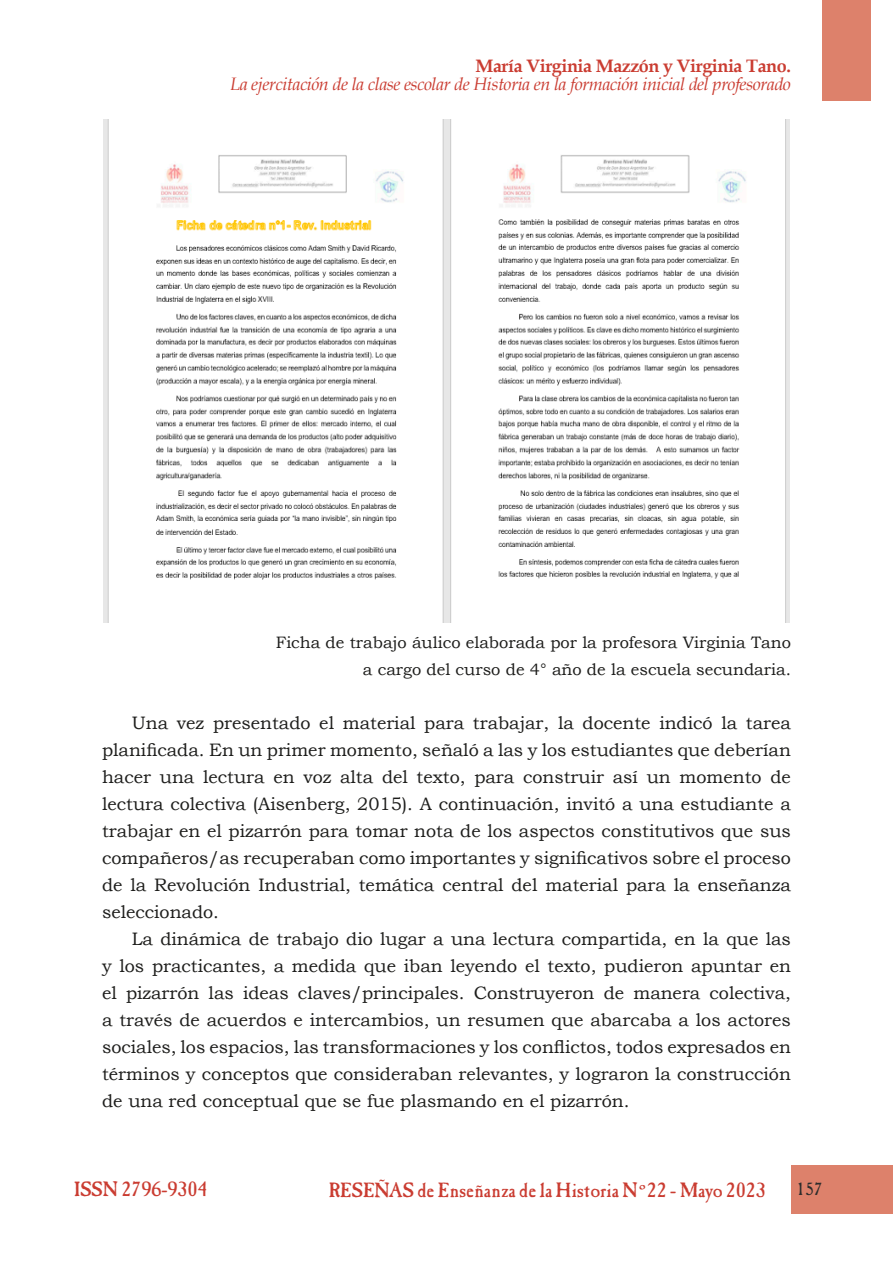
<style>
.page{position:relative;width:893px;height:1263px;background:#fff}
.page>*{position:absolute;margin:0;border:0;box-sizing:border-box;transform-origin:0 0}
.t1{font:21px "OPTI Caslon Antique";color:#ca3c31}
.t2{font:18px/27px "Bookman Old Style";color:#1d1d1b;text-align:justify}
.t3{font:italic 18px "Book Antiqua";letter-spacing:-.025em;color:#ca3c31}
.t4{font:700 18px "Book Antiqua";letter-spacing:-.025em;color:#ca3c31}
.t5{font:18px "OPTI Caslon Antique";color:#2c2c2c}
.t6{font:16.5px/27px "Bookman Old Style";color:#1d1d1b;text-align:right}
.s1{font-family:"Papyrus"}
</style>
<div class="page">
<div style="left:791px;top:1165px;width:102px;height:49px;background:#dd816b"></div>
<div style="left:823px;top:0;width:48px;height:101px;background:#dd816b"></div>
<img style="left:103px;top:119px;width:687px;height:504px">
<p class="t4" style="left:475px;top:54px;width:317px">María Virginia Mazzón y Virginia Tano.</p>
<p class="t3" style="left:230px;top:71px;width:562px">La ejercitación de la clase escolar de Historia en la formación inicial del profesorado</p>
<p class="t6" style="left:276px;top:628px;width:517px">Ficha de trabajo áulico elaborada por la profesora Virginia Tano a cargo del curso de 4° año de la escuela secundaria.</p>
<p class="t2" style="left:102px;top:709px;width:690px;text-indent:30px">Una vez presentado el material para trabajar, la docente indicó la tarea planificada. En un primer momento, señaló a las y los estudiantes que deberían hacer una lectura en voz alta del texto, para construir así un momento de lectura colectiva (Aisenberg, 2015). A continuación, invitó a una estudiante a trabajar en el pizarrón para tomar nota de los aspectos constitutivos que sus compañeros/as recuperaban como importantes y significativos sobre el proceso de la Revolución Industrial, temática central del material para la enseñanza seleccionado.</p>
<p class="t2" style="left:102px;top:925px;width:690px;text-indent:30px">La dinámica de trabajo dio lugar a una lectura compartida, en la que las y los practicantes, a medida que iban leyendo el texto, pudieron apuntar en el pizarrón las ideas claves/principales. Construyeron de manera colectiva, a través de acuerdos e intercambios, un resumen que abarcaba a los actores sociales, los espacios, las transformaciones y los conflictos, todos expresados en términos y conceptos que consideraban relevantes, y lograron la construcción de una red conceptual que se fue plasmando en el pizarrón.</p>
<p class="t1" style="left:74px;top:1176px;width:135px">ISSN 2796-9304</p>
<p class="t1" style="left:329px;top:1177px;width:439px">RESEÑAS de Enseñanza de la Historia N<span class="s1">°</span>22 - Mayo 2023</p>
<p class="t5" style="left:797px;top:1178px;width:28px">157</p>
</div>
